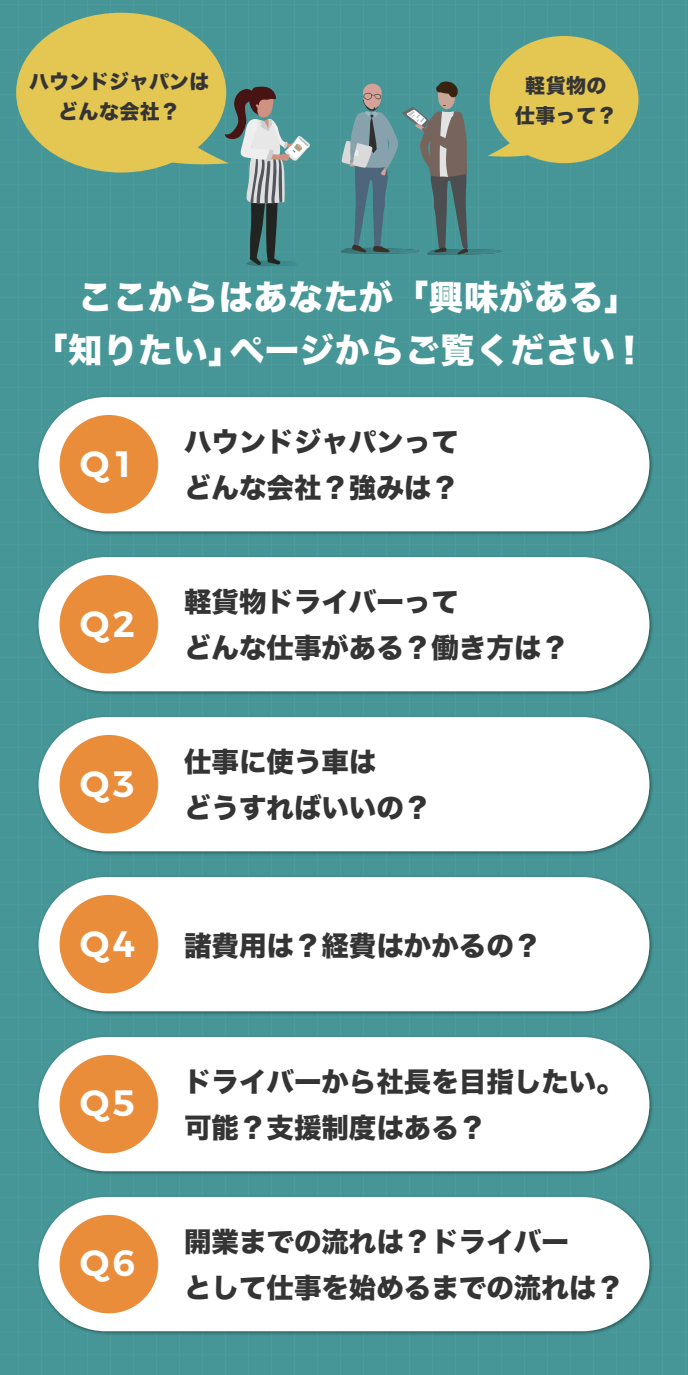
<style>
.page{position:relative;width:688px;height:1375px;background:#469697}
.page>*{position:absolute;margin:0;border:0;box-sizing:border-box;transform-origin:0 0}
.t1{font:600 36.62px "Montserrat";letter-spacing:.08em;color:#fff}
.t2{font:34.38px/52.2px "Hiragino Sans W8";letter-spacing:.02em;color:#fff;text-align:right}
.t3{font:27.5px/46.2px "Hiragino Sans W8";color:#343434}
.t4{font:20px/30px "Hiragino Sans W8";color:#343434;text-align:center}
.t5{font:20px/30px "Hiragino Sans W8";letter-spacing:.02em;color:#343434;text-align:center}
</style>
<div class="page">
<img style="left:38px;top:397px;width:614px;height:137px">
<div style="left:39px;top:397px;width:610px;height:134px;background:#fff;border-radius:67px"></div>
<div style="left:60px;top:415px;width:98px;height:98px;background:#ea8d3b;border-radius:50%"></div>
<img style="left:38px;top:557px;width:614px;height:137px">
<div style="left:39px;top:557px;width:610px;height:134px;background:#fff;border-radius:67px"></div>
<div style="left:60px;top:575px;width:98px;height:98px;background:#ea8d3b;border-radius:50%"></div>
<img style="left:38px;top:717px;width:614px;height:137px">
<div style="left:39px;top:717px;width:610px;height:134px;background:#fff;border-radius:67px"></div>
<div style="left:60px;top:735px;width:98px;height:98px;background:#ea8d3b;border-radius:50%"></div>
<img style="left:38px;top:877px;width:614px;height:137px">
<div style="left:39px;top:877px;width:610px;height:134px;background:#fff;border-radius:67px"></div>
<div style="left:60px;top:895px;width:98px;height:98px;background:#ea8d3b;border-radius:50%"></div>
<img style="left:38px;top:1037px;width:614px;height:137px">
<div style="left:39px;top:1037px;width:610px;height:134px;background:#fff;border-radius:67px"></div>
<div style="left:60px;top:1055px;width:98px;height:98px;background:#ea8d3b;border-radius:50%"></div>
<img style="left:38px;top:1197px;width:614px;height:137px">
<div style="left:39px;top:1197px;width:610px;height:134px;background:#fff;border-radius:67px"></div>
<div style="left:60px;top:1215px;width:98px;height:98px;background:#ea8d3b;border-radius:50%"></div>
<svg style="left:341px;top:36px;width:297px;height:219px"></svg>
<svg style="left:16px;top:13px;width:294px;height:253px"></svg>
<p class="t4" style="left:29px;top:67px;width:182px">ハウンドジャパンはどんな会社？</p>
<p class="t5" style="left:515px;top:71px;width:103px">軽貨物の仕事って？</p>
<p class="t2" style="left:33px;top:272px;width:615px">ここからはあなたが「興味がある」<br>「知りたい」ページからご覧ください！</p>
<h1 class="t1" style="left:80px;top:434px;width:57px">Q1</h1>
<h1 class="t1" style="left:80px;top:594px;width:57px">Q2</h1>
<h1 class="t1" style="left:80px;top:754px;width:57px">Q3</h1>
<p class="t3" style="left:184px;top:419px;width:276px">ハウンドジャパンってどんな会社？強みは？</p>
<p class="t3" style="left:184px;top:579px;width:386px">軽貨物ドライバーって<br>どんな仕事がある？働き方は？</p>
<p class="t3" style="left:184px;top:739px;width:249px">仕事に使う車は<br>どうすればいいの？</p>
<h1 class="t1" style="left:80px;top:914px;width:57px">Q4</h1>
<p class="t3" style="left:184px;top:923px;width:359px">諸費用は？経費はかかるの？</p>
<h1 class="t1" style="left:80px;top:1074px;width:57px">Q5</h1>
<h1 class="t1" style="left:80px;top:1234px;width:57px">Q6</h1>
<p class="t3" style="left:184px;top:1059px;width:441px">ドライバーから社長を目指したい。可能？支援制度はある？</p>
<p class="t3" style="left:184px;top:1219px;width:441px">開業までの流れは？ドライバー<br>として仕事を始めるまでの流れは？</p>
</div>
